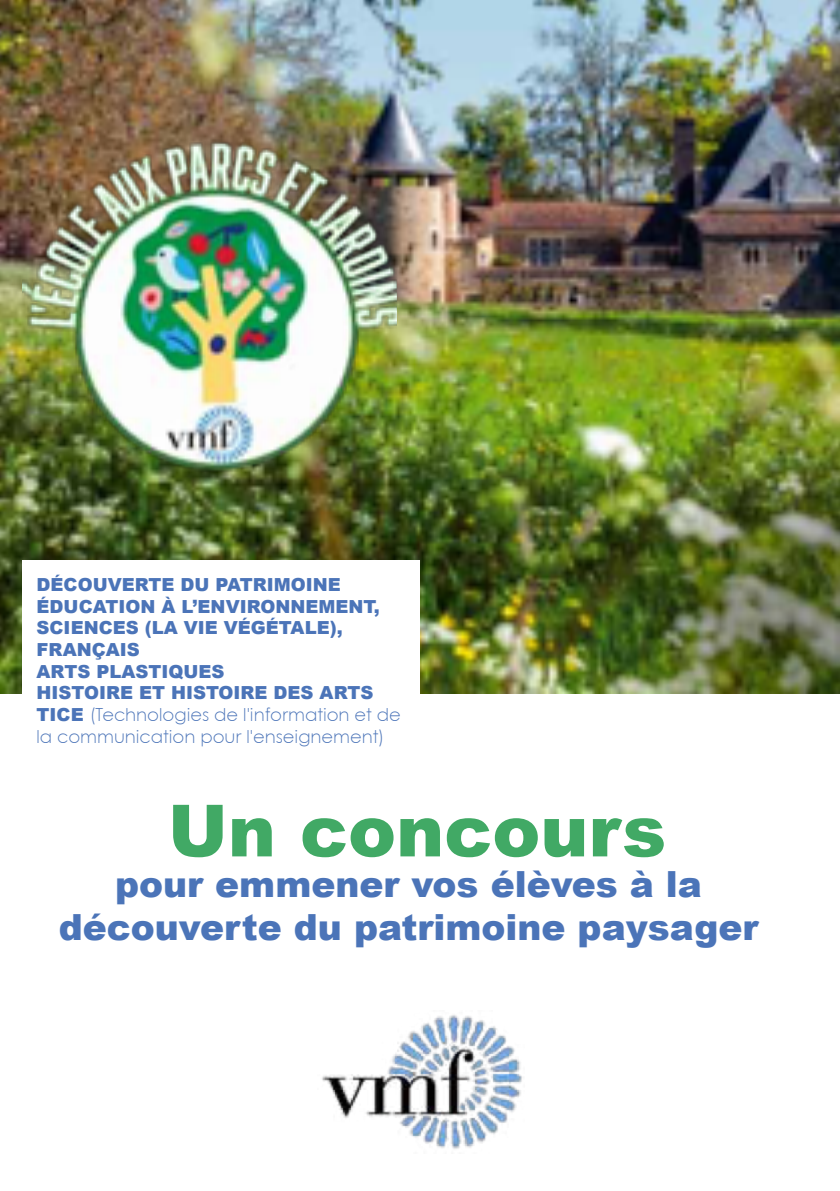
<style>
.page{position:relative;width:840px;height:1191px;background:#fff}
.page>*{position:absolute;margin:0;border:0;box-sizing:border-box;transform-origin:0 0}
.t1{font:900 72px "Arial";color:#41a965}
.t2{font:900 36px/43.2px "Arial";color:#4b74b8;text-align:center}
.t3{font:900 18px/21.6px "Arial";color:#4b74b8}
.t4{font:300 18px/21.6px "Century Gothic Paneuropean";color:#4b74b8}
.s1{font-family:"Arial";font-weight:900}
</style>
<div class="page">
<img style="left:322px;top:1015px;width:200px;height:134px">
<img style="left:0;top:0;width:839px;height:693px">
<div style="left:23px;top:560px;width:397px;height:197px;background:#fff"></div>
<img style="left:23px;top:137px;width:373px;height:376px">
<p class="t3" style="left:37px;top:573px;width:344px">DÉCOUVERTE DU PATRIMOINE<br>ÉDUCATION À L’ENVIRONNEMENT,<br>SCIENCES (LA VIE VÉGÉTALE),<br>FRANÇAIS<br>ARTS PLASTIQUES<br>HISTOIRE ET HISTOIRE DES ARTS</p>
<p class="t4" style="left:37px;top:705px;width:365px"><span class="s1">TICE</span> (Technologies de l'information et de la communication pour l'enseignement)</p>
<h1 class="t1" style="left:168px;top:777px;width:499px">Un concours</h1>
<h2 class="t2" style="left:59px;top:861px;width:700px">pour emmener vos élèves à la découverte du patrimoine paysager</h2>
</div>
